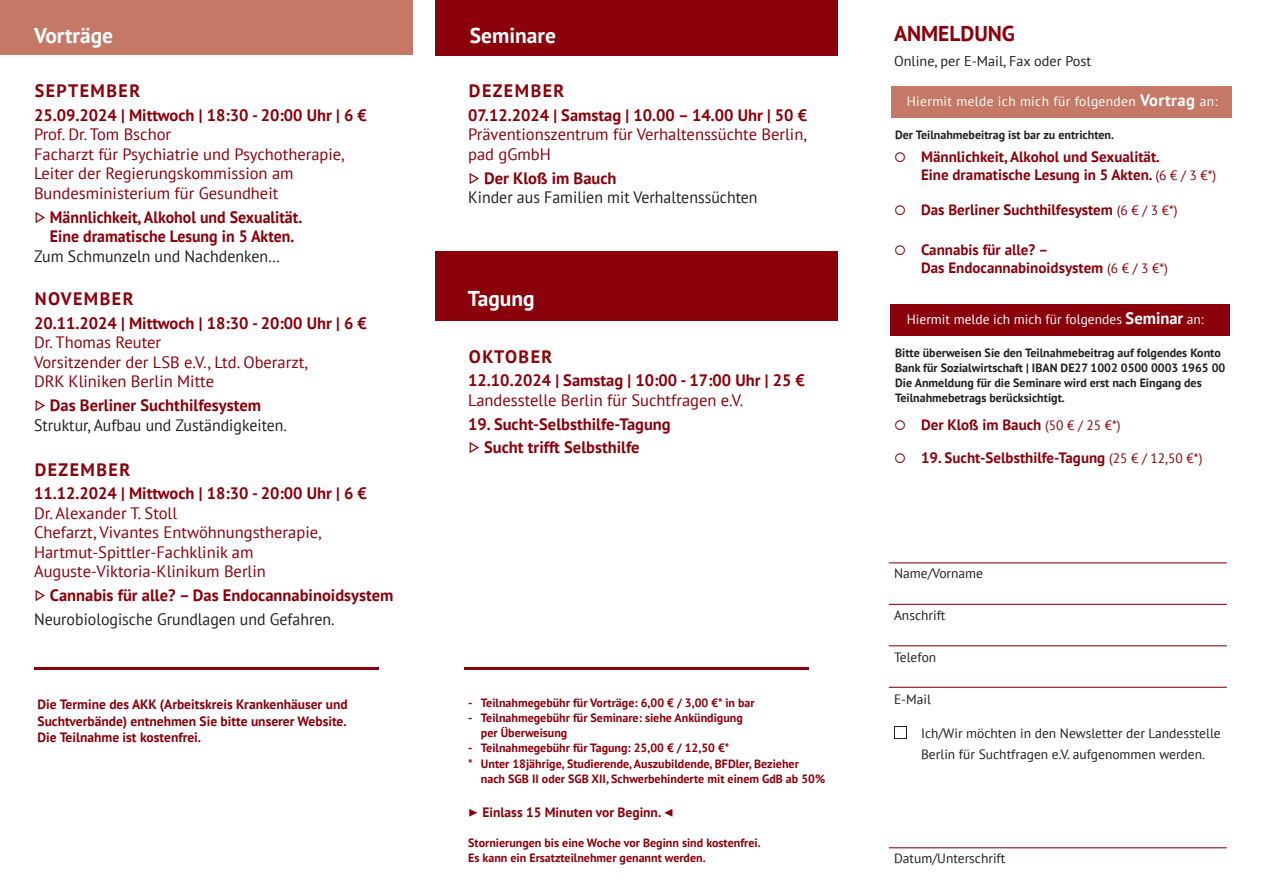
<style>
.page{position:relative;width:1263px;height:893px;background:#fff}
.page>*{position:absolute;margin:0;border:0;box-sizing:border-box;transform-origin:0 0}
.t1{font:700 21.45px "PT Sans";color:#fff}
.t2{font:700 21.45px "PT Sans";color:#8b010b}
.t3{font:700 18px "PT Sans";letter-spacing:.08em;color:#8b010b}
.t4{font:16.5px/19.5px "PT Sans";color:#8b010b}
.t5{font:700 16.5px/23.7px "PT Sans";color:#8b010b}
.t6{font:16.5px/19.5px "PT Sans";color:#231f20;scale:.96 1}
.t7{font:700 16.5px/19.5px "PT Sans";color:#8b010b;text-align:center;scale:.96 1}
.t8{font:700 15px/18px "PT Sans";color:#8b010b}
.t9{font:14.25px "PT Sans";color:#231f20}
.t10{font:700 13.5px/16.5px "PT Sans";color:#8b010b;text-align:justify}
.t11{font:13.5px/21px "PT Sans";color:#231f20}
.t12{font:13.5px "PT Sans";letter-spacing:.025em;color:#fff}
.t13{font:13.5px "PT Sans";letter-spacing:.005em;color:#fff}
.t14{font:700 12px/15px "PT Sans";color:#8b010b}
.t15{font:700 12px/15px "PT Sans";color:#231f20}
.s1{font-weight:700;font-size:16.5px}
.s2{font-family:"Work Sans";font-weight:400}
.s3{font-family:"Work Sans";color:#8b010b}
.s4{font-weight:700;color:#8b010b}
.s5{font-weight:400;color:#231f20}
.s6{font-weight:400;font-size:13.5px}
.s7{font-family:"Minion Pro";font-weight:400;font-size:16.5px}
</style>
<div class="page">
<div style="left:436px;top:251px;width:402px;height:70px;background:#8b010b"></div>
<div style="left:0;top:0;width:413px;height:55px;background:#c47865"></div>
<div style="left:891px;top:86px;width:340px;height:32px;background:#c47865"></div>
<div style="left:891px;top:304px;width:339px;height:32px;background:#8b010b"></div>
<div style="left:894px;top:726px;width:13px;height:13px;border:1px solid #231f20"></div>
<hr style="left:889px;top:847px;width:338px;height:1px;background:#8b010b">
<hr style="left:889px;top:604px;width:338px;height:1px;background:#8b010b">
<hr style="left:889px;top:645px;width:338px;height:1px;background:#8b010b">
<hr style="left:889px;top:562px;width:338px;height:1px;background:#8b010b">
<hr style="left:889px;top:687px;width:338px;height:1px;background:#8b010b">
<hr style="left:465px;top:668px;width:344px;height:2px;background:#8b010b">
<div style="left:436px;top:0;width:402px;height:55px;background:#8b010b"></div>
<hr style="left:34px;top:668px;width:344px;height:2px;background:#8b010b">
<h1 class="t1" style="left:34px;top:21px;width:81px">Vorträge</h1>
<h1 class="t2" style="left:894px;top:19px;width:122px">ANMELDUNG</h1>
<p class="t9" style="left:894px;top:52px;width:199px">Online, per E-Mail, Fax oder Post</p>
<p class="t12" style="left:907px;top:93px;width:312px">Hiermit melde ich mich für folgenden <span class="s1">Vortrag</span> an:</p>
<h1 class="t1" style="left:470px;top:21px;width:88px">Seminare</h1>
<p class="t3" style="left:35px;top:79px;width:107px">SEPTEMBER</p>
<p class="t5" style="left:34px;top:103px;width:334px">25.09.2024 | Mittwoch | 18:30 - 20:00 Uhr | 6 €</p>
<p class="t4" style="left:34px;top:124px;width:312px">Prof. Dr. Tom Bschor<br>Facharzt für Psychiatrie und Psychotherapie, Leiter der Regierungskommission am Bundesministerium für Gesundheit</p>
<p class="t7" style="left:34px;top:207px;width:281px"><span class="s2">▷</span> Männlichkeit, Alkohol und Sexualität.<br>Eine dramatische Lesung in 5 Akten.</p>
<p class="t6" style="left:34px;top:246px;width:258px">Zum Schmunzeln und Nachdenken…</p>
<p class="t3" style="left:35px;top:287px;width:100px">NOVEMBER</p>
<p class="t5" style="left:34px;top:311px;width:334px">20.11.2024 | Mittwoch | 18:30 - 20:00 Uhr | 6 €</p>
<p class="t4" style="left:34px;top:332px;width:276px">Dr. Thomas Reuter<br>Vorsitzender der LSB e.V., Ltd. Oberarzt,<br>DRK Kliniken Berlin Mitte</p>
<p class="t6" style="left:34px;top:395px;width:265px"><span class="s3">▷</span> <span class="s4">Das Berliner Suchthilfesystem<br></span>Struktur, Aufbau und Zuständigkeiten.</p>
<p class="t3" style="left:35px;top:457px;width:97px">DEZEMBER</p>
<p class="t5" style="left:34px;top:481px;width:334px">11.12.2024 | Mittwoch | 18:30 - 20:00 Uhr | 6 €</p>
<p class="t4" style="left:34px;top:503px;width:289px">Dr. Alexander T. Stoll<br>Chefarzt, Vivantes Entwöhnungstherapie, Hartmut-Spittler-Fachklinik am Auguste-Viktoria-Klinikum Berlin</p>
<p class="t5" style="left:34px;top:583px;width:361px"><span class="s2">▷</span> Cannabis für alle? – Das Endocannabinoidsystem<br><span class="s5">Neurobiologische Grundlagen und Gefahren.</span></p>
<p class="t3" style="left:469px;top:79px;width:97px">DEZEMBER</p>
<p class="t5" style="left:468px;top:103px;width:340px">07.12.2024 | Samstag | 10.00 – 14.00 Uhr | 50 €</p>
<p class="t4" style="left:468px;top:124px;width:340px">Präventionszentrum für Verhaltenssüchte Berlin, pad gGmbH</p>
<p class="t6" style="left:468px;top:168px;width:303px"><span class="s3">▷</span> <span class="s4">Der Kloß im Bauch<br></span>Kinder aus Familien mit Verhaltenssüchten</p>
<p class="t15" style="left:895px;top:127px;width:221px">Der Teilnahmebeitrag ist bar zu entrichten.</p>
<p class="t8" style="left:921px;top:148px;width:297px;text-indent:-27px">○ Männlichkeit, Alkohol und Sexualität.<br>Eine dramatische Lesung in 5 Akten. <span class="s6">(6 € / 3 €*)</span></p>
<p class="t8" style="left:894px;top:201px;width:285px">○ Das Berliner Suchthilfesystem <span class="s6">(6 € / 3 €*)</span></p>
<p class="t8" style="left:921px;top:240px;width:248px;text-indent:-27px">○ Cannabis für alle? –<br>Das Endocannabinoidsystem <span class="s6">(6 € / 3 €*)</span></p>
<p class="t13" style="left:907px;top:311px;width:299px">Hiermit melde ich mich für folgendes <span class="s1">Seminar</span> an:</p>
<h1 class="t1" style="left:468px;top:284px;width:68px">Tagung</h1>
<p class="t15" style="left:895px;top:345px;width:332px">Bitte überweisen Sie den Teilnahmebeitrag auf folgendes Konto Bank für Sozialwirtschaft | IBAN DE27 1002 0500 0003 1965 00<br>Die Anmeldung für die Seminare wird erst nach Eingang des Teilnahmebetrags berücksichtigt.</p>
<p class="t3" style="left:469px;top:344px;width:85px">OKTOBER</p>
<p class="t5" style="left:468px;top:368px;width:338px">12.10.2024 | Samstag | 10:00 - 17:00 Uhr | 25 €</p>
<p class="t4" style="left:468px;top:390px;width:277px">Landesstelle Berlin für Suchtfragen e.V.</p>
<p class="t5" style="left:468px;top:412px;width:204px">19. Sucht-Selbsthilfe-Tagung <span class="s2">▷</span> Sucht trifft Selbsthilfe</p>
<p class="t8" style="left:894px;top:415px;width:228px">○ Der Kloß im Bauch <span class="s6">(50 € / 25 €*)</span></p>
<p class="t8" style="left:894px;top:448px;width:310px">○ 19. Sucht-Selbsthilfe-Tagung <span class="s6">(25 € / 12,50 €*)</span></p>
<p class="t11" style="left:894px;top:562px;width:90px">Name/Vorname</p>
<p class="t11" style="left:894px;top:604px;width:53px">Anschrift</p>
<p class="t11" style="left:894px;top:647px;width:44px">Telefon</p>
<p class="t11" style="left:894px;top:689px;width:39px">E-Mail</p>
<p class="t11" style="left:921px;top:722px;width:301px">Ich/Wir möchten in den Newsletter der Landesstelle<br>Berlin für Suchtfragen e.V. aufgenommen werden.</p>
<p class="t14" style="left:468px;top:696px;width:288px">- Teilnahmegebühr für Vorträge: 6,00 € / 3,00 €* in bar</p>
<p class="t14" style="left:481px;top:711px;width:263px;text-indent:-13px">- Teilnahmegebühr für Seminare: siehe Ankündigung per Überweisung</p>
<p class="t14" style="left:468px;top:741px;width:263px">- Teilnahmegebühr für Tagung: 25,00 € / 12,50 €*</p>
<p class="t14" style="left:468px;top:756px;width:332px">* Unter 18jährige, Studierende, Auszubildende, BFDler, Bezieher</p>
<p class="t14" style="left:481px;top:771px;width:346px">nach SGB II oder SGB XII, Schwerbehinderte mit einem GdB ab 50%</p>
<p class="t10" style="left:468px;top:804px;width:207px"><span class="s7">▶</span> Einlass 15 Minuten vor Beginn. <span class="s7">◀</span></p>
<p class="t14" style="left:468px;top:835px;width:294px">Stornierungen bis eine Woche vor Beginn sind kostenfrei.<br>Es kann ein Ersatzteilnehmer genannt werden.</p>
<p class="t10" style="left:38px;top:696px;width:312px">Die Termine des AKK (Arbeitskreis Krankenhäuser und Suchtverbände) entnehmen Sie bitte unserer Website.<br>Die Teilnahme ist kostenfrei.</p>
<p class="t11" style="left:894px;top:847px;width:113px">Datum/Unterschrift</p>
</div>
